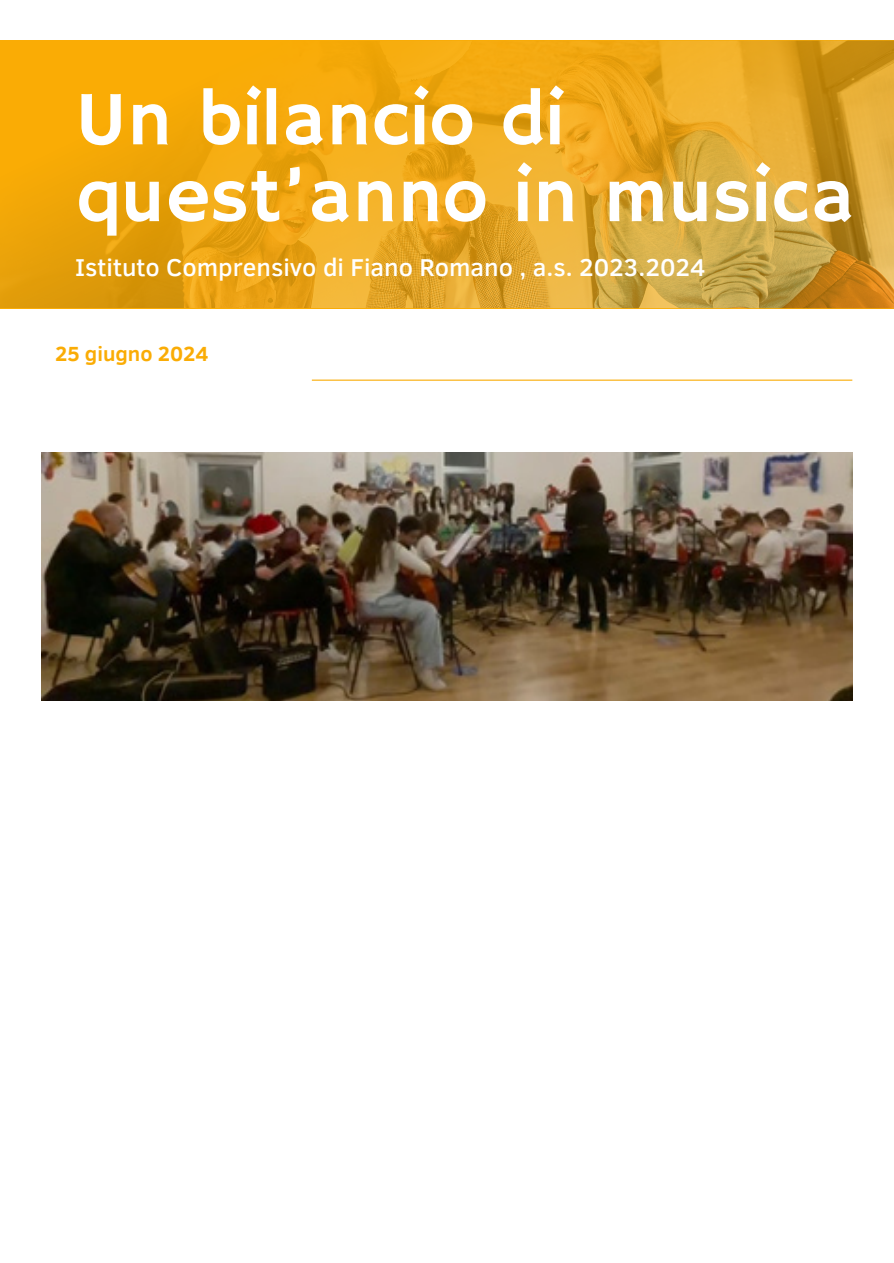
<style>
.page{position:relative;width:894px;height:1263px;background:#fff}
.page>*{position:absolute;margin:0;border:0;box-sizing:border-box;transform-origin:0 0}
.t1{font:77.25px/76.8px "Hammersmith One";color:#fff}
.t2{font:500 25.05px "Clear Sans";color:#fff}
.t3{font:700 21px "Clear Sans";color:#faac05}
</style>
<div class="page">
<svg style="left:0;top:40px;width:893px;height:268px;background:#e7a61e"></svg>
<hr style="left:312px;top:380px;width:540px;height:1px;background:#faac05">
<img style="left:42px;top:452px;width:810px;height:249px">
<p class="t1" style="left:75px;top:85px;width:780px">Un bilancio di quest’anno in musica</p>
<p class="t2" style="left:75px;top:249px;width:631px">Istituto Comprensivo di Fiano Romano , a.s. 2023.2024</p>
<p class="t3" style="left:55px;top:339px;width:155px">25 giugno 2024</p>
</div>
